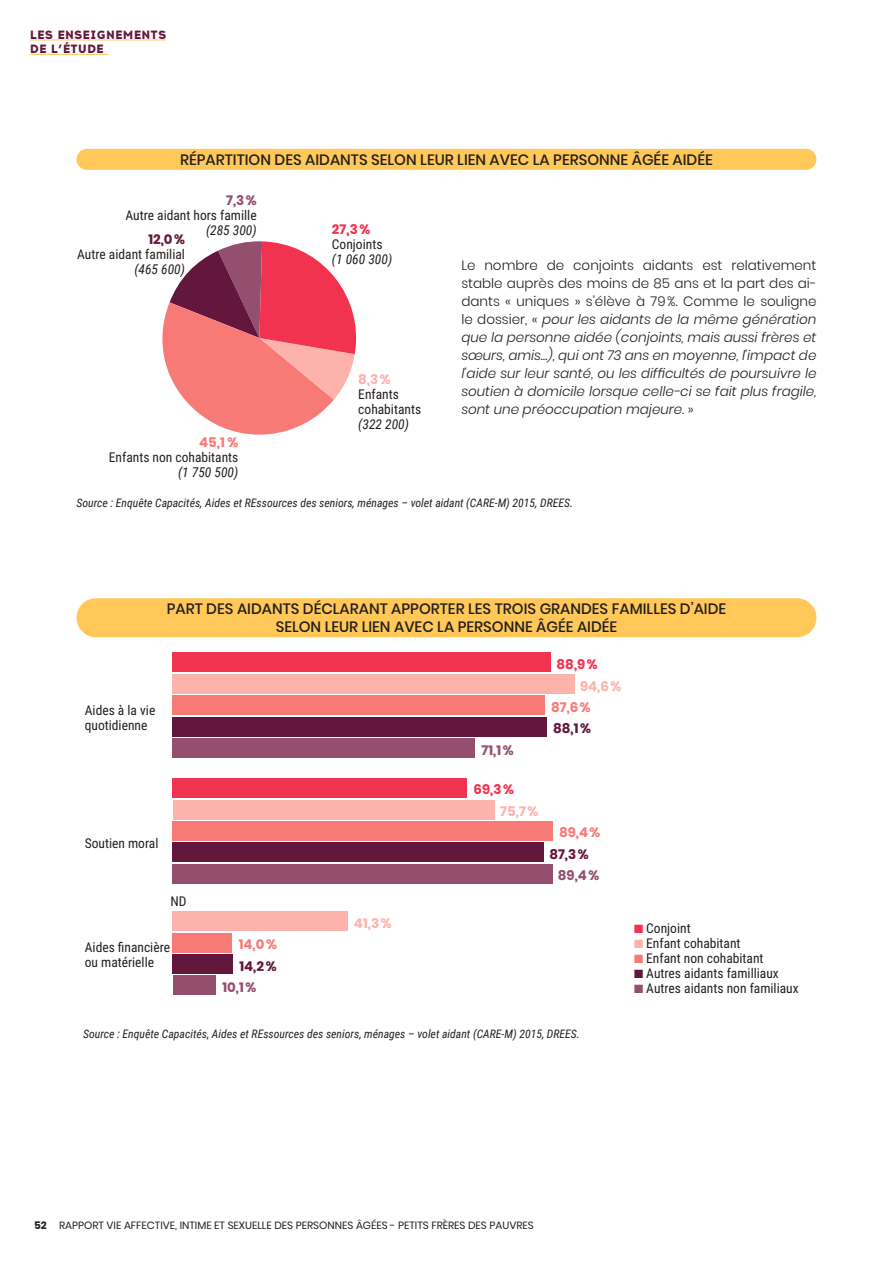
<style>
.page{position:relative;width:893px;height:1263px;background:#fff}
.page>*{position:absolute;margin:0;border:0;box-sizing:border-box;transform-origin:0 0}
.t1{font:500 15px/18px "Poppins";color:#241f1f;text-align:center}
.t2{font:italic 300 13.5px/18px "Poppins";color:#241f1f;text-align:justify}
.t3{font:13.5px/15px "Roboto Condensed";color:#241f1f}
.t4{font:italic 13.5px "Roboto Condensed";color:#241f1f}
.t5{font:700 13.5px "Poppins";color:#f77a77}
.t6{font:700 13.5px "Poppins";color:#64173c}
.t7{font:700 13.5px "Poppins";color:#944f6f}
.t8{font:700 13.5px "Poppins";color:#fdb3ab}
.t9{font:700 13.5px "Poppins";color:#f1334f}
.t10{font:800 12px/14.4px "Acrom";letter-spacing:.01em;color:#64173c}
.t11{font:italic 11.7px "Roboto Condensed";color:#241f1f}
.t12{font:10.5px "Poppins";color:#241f1f}
.s1{font-style:normal}
.s2{color:#f1334f}
.s3{color:#fdb3ab}
.s4{color:#f77a77}
.s5{color:#64173c}
.s6{color:#944f6f}
.s7{font-weight:700}
</style>
<div class="page">
<div style="left:77px;top:149px;width:739px;height:21px;background:#ffc858;border-radius:10px"></div>
<div style="left:77px;top:598px;width:739px;height:39px;background:#ffc858;border-radius:19px"></div>
<svg style="left:162px;top:241px;width:195px;height:194px"></svg>
<div style="left:173px;top:738px;width:302px;height:20px;background:#944f6f"></div>
<div style="left:173px;top:717px;width:374px;height:19px;background:#64173c"></div>
<div style="left:173px;top:696px;width:372px;height:19px;background:#f77a77"></div>
<div style="left:173px;top:674px;width:402px;height:19px;background:#fdb3ab"></div>
<div style="left:173px;top:653px;width:378px;height:19px;background:#f1334f"></div>
<div style="left:173px;top:864px;width:380px;height:19px;background:#944f6f"></div>
<div style="left:173px;top:843px;width:371px;height:19px;background:#64173c"></div>
<div style="left:173px;top:821px;width:380px;height:19px;background:#f77a77"></div>
<div style="left:173px;top:800px;width:321px;height:19px;background:#fdb3ab"></div>
<div style="left:173px;top:778px;width:294px;height:20px;background:#f1334f"></div>
<div style="left:173px;top:976px;width:43px;height:19px;background:#944f6f"></div>
<div style="left:173px;top:954px;width:60px;height:19px;background:#64173c"></div>
<div style="left:173px;top:933px;width:59px;height:19px;background:#f77a77"></div>
<div style="left:173px;top:911px;width:175px;height:20px;background:#fdb3ab"></div>
<hr style="left:30px;top:40px;width:136px;height:1px;background:#ffc858">
<hr style="left:30px;top:54px;width:78px;height:1px;background:#ffc858">
<p class="t10" style="left:30px;top:27px;width:138px">LES ENSEIGNEMENTS<br>DE L’ÉTUDE</p>
<p class="t1" style="left:180px;top:150px;width:534px">RÉPARTITION DES AIDANTS SELON LEUR LIEN AVEC LA PERSONNE ÂGÉE AIDÉE</p>
<p class="t7" style="left:226px;top:192px;width:32px">7,3 %</p>
<p class="t3" style="left:125px;top:207px;width:133px">Autre aidant hors famille</p>
<p class="t4" style="left:206px;top:221px;width:52px">(285 300)</p>
<p class="t9" style="left:332px;top:222px;width:40px">27,3 %</p>
<p class="t3" style="left:332px;top:236px;width:52px">Conjoints</p>
<p class="t4" style="left:332px;top:250px;width:62px">(1 060 300)</p>
<p class="t6" style="left:148px;top:232px;width:38px">12,0 %</p>
<p class="t3" style="left:77px;top:247px;width:109px">Autre aidant familial</p>
<p class="t4" style="left:134px;top:260px;width:52px">(465 600)</p>
<p class="t5" style="left:199px;top:434px;width:41px">45,1 %</p>
<p class="t3" style="left:109px;top:449px;width:131px">Enfants non cohabitants</p>
<p class="t4" style="left:178px;top:462px;width:62px">(1 750 500)</p>
<p class="t8" style="left:358px;top:371px;width:34px">8,3 %</p>
<p class="t3" style="left:358px;top:386px;width:64px">Enfants cohabitants</p>
<p class="t4" style="left:358px;top:414px;width:52px">(322 200)</p>
<p class="t2" style="left:461px;top:256px;width:357px"><span class="s1">Le nombre de conjoints aidants est relativement stable auprès des moins de 85 ans et la part des ai&shy;dants « uniques » s’élève à 79%. Comme le souligne le dossier, «</span> pour les aidants de la même génération que la personne aidée (conjoints, mais aussi frères et sœurs, amis…), qui ont 73 ans en moyenne, l’impact de l’aide sur leur santé, ou les difficultés de poursuivre le soutien à domicile lorsque celle-ci se fait plus fragile, sont une préoccupation majeure. <span class="s1">»</span></p>
<p class="t11" style="left:77px;top:495px;width:498px">Source : Enquête Capacités, Aides et REssources des seniors, ménages – volet aidant (CARE-M) 2015, DREES.</p>
<p class="t3" style="left:85px;top:702px;width:72px">Aides à la vie quotidienne</p>
<p class="t1" style="left:167px;top:600px;width:561px">PART DES AIDANTS DÉCLARANT APPORTER LES TROIS GRANDES FAMILLES D’AIDE<br>SELON LEUR LIEN AVEC LA PERSONNE ÂGÉE AIDÉE</p>
<p class="t7" style="left:482px;top:742px;width:34px">71,1 %</p>
<p class="t9" style="left:557px;top:656px;width:43px">88,9 %</p>
<p class="t8" style="left:580px;top:678px;width:43px">94,6 %</p>
<p class="t5" style="left:551px;top:699px;width:41px">87,6 %</p>
<p class="t6" style="left:553px;top:721px;width:39px">88,1 %</p>
<p class="t3" style="left:85px;top:835px;width:75px">Soutien moral</p>
<p class="t3" style="left:171px;top:893px;width:18px">ND</p>
<p class="t9" style="left:474px;top:782px;width:42px">69,3 %</p>
<p class="t8" style="left:500px;top:804px;width:40px">75,7 %</p>
<p class="t5" style="left:559px;top:825px;width:43px">89,4 %</p>
<p class="t6" style="left:549px;top:846px;width:41px">87,3 %</p>
<p class="t7" style="left:558px;top:868px;width:43px">89,4 %</p>
<p class="t3" style="left:85px;top:939px;width:87px">Aides financière ou matérielle</p>
<p class="t5" style="left:239px;top:936px;width:40px">14,0 %</p>
<p class="t6" style="left:239px;top:958px;width:39px">14,2 %</p>
<p class="t7" style="left:222px;top:980px;width:35px">10,1 %</p>
<p class="t8" style="left:354px;top:916px;width:39px">41,3 %</p>
<p class="t11" style="left:83px;top:1025px;width:498px">Source : Enquête Capacités, Aides et REssources des seniors, ménages – volet aidant (CARE-M) 2015, DREES.</p>
<p class="t3" style="left:634px;top:920px;width:58px"><span class="s2">■</span> Conjoint</p>
<p class="t3" style="left:634px;top:935px;width:108px"><span class="s3">■</span> Enfant cohabitant</p>
<p class="t3" style="left:634px;top:950px;width:131px"><span class="s4">■</span> Enfant non cohabitant</p>
<p class="t3" style="left:634px;top:965px;width:146px"><span class="s5">■</span> Autres aidants familliaux</p>
<p class="t3" style="left:634px;top:980px;width:166px"><span class="s6">■</span> Autres aidants non familiaux</p>
<p class="t12" style="left:34px;top:1219px;width:501px"><span class="s7">52</span> RAPPORT VIE AFFECTIVE, INTIME ET SEXUELLE DES PERSONNES ÂGÉES - PETITS FRÈRES DES PAUVRES</p>
</div>
